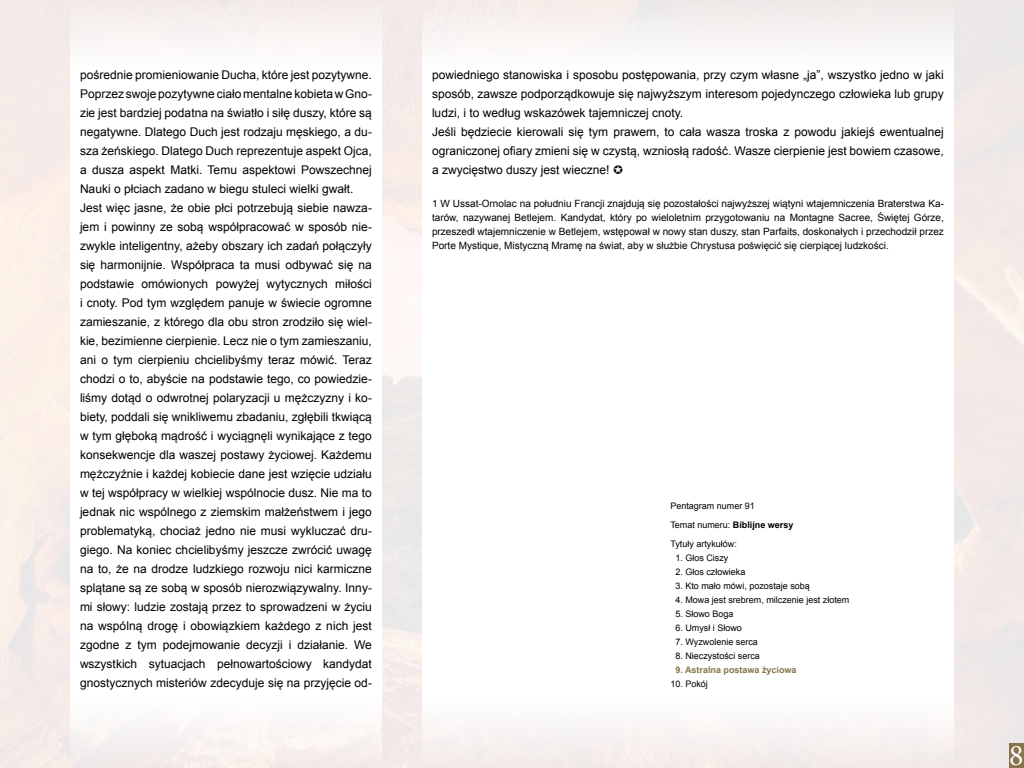
<style>
.page{position:relative;width:1024px;height:768px;background:#fff}
.page>*{position:absolute;margin:0;border:0;box-sizing:border-box;transform-origin:0 0}
.t1{font:30px "Minion Pro";color:#fff}
.t2{font:12px/19px "Arial";color:#000;text-align:justify}
.t3{font:10px/14px "Arial";color:#000;text-align:justify}
.t4{font:9px/19px "Arial";color:#000}
.t5{font:700 9px "Arial";color:#86754d}
.s1{font-weight:700}
</style>
<div class="page">
<div style="left:70px;top:698px;width:312px;height:70px;background:#faf6f4"></div>
<div style="left:422px;top:698px;width:532px;height:70px;background:#f9f4f3"></div>
<div style="left:70px;top:0;width:312px;height:70px;background:#f9f4f3"></div>
<div style="left:422px;top:0;width:532px;height:70px;background:#f8f4f3"></div>
<div style="left:1009px;top:743px;width:15px;height:25px;background:#86754d"></div>
<p class="t2" style="left:80px;top:65px;width:293px">pośrednie promieniowanie Ducha, które jest pozytywne.<br>Poprzez swoje pozytywne ciało mentalne kobieta w Gno&shy;zie jest bardziej podatna na światło i siłę duszy, które są negatywne. Dlatego Duch jest rodzaju męskiego, a du&shy;sza żeńskiego. Dlatego Duch reprezentuje aspekt Ojca, a dusza aspekt Matki. Temu aspektowi Powszechnej Nauki o płciach zadano w biegu stuleci wielki gwałt.</p>
<p class="t2" style="left:80px;top:198px;width:294px">Jest więc jasne, że obie płci potrzebują siebie nawza&shy;jem i powinny ze sobą współpracować w sposób nie&shy;zwykle inteligentny, ażeby obszary ich zadań połączyły się harmonijnie. Współpraca ta musi odbywać się na podstawie omówionych powyżej wytycznych miłości i cnoty. Pod tym względem panuje w świecie ogromne zamieszanie, z którego dla obu stron zrodziło się wiel&shy;kie, bezimienne cierpienie. Lecz nie o tym zamieszaniu, ani o tym cierpieniu chcielibyśmy teraz mówić. Teraz chodzi o to, abyście na podstawie tego, co powiedzie&shy;liśmy dotąd o odwrotnej polaryzacji u mężczyzny i ko&shy;biety, poddali się wnikliwemu zbadaniu, zgłębili tkwiącą w tym głęboką mądrość i wyciągnęli wynikające z tego konsekwencje dla waszej postawy życiowej. Każdemu mężczyźnie i każdej kobiecie dane jest wzięcie udziału w tej współpracy w wielkiej wspólnocie dusz. Nie ma to jednak nic wspólnego z ziemskim małżeństwem i jego problematyką, chociaż jedno nie musi wykluczać dru&shy;giego. Na koniec chcielibyśmy jeszcze zwrócić uwagę na to, że na drodze ludzkiego rozwoju nici karmiczne splątane są ze sobą w sposób nierozwiązywalny. Inny&shy;mi słowy: ludzie zostają przez to sprowadzeni w życiu na wspólną drogę i obowiązkiem każdego z nich jest zgodne z tym podejmowanie decyzji i działanie. We wszystkich sytuacjach pełnowartościowy kandydat gnostycznych misteriów zdecyduje się na przyjęcie od-</p>
<p class="t2" style="left:432px;top:65px;width:513px">powiedniego stanowiska i sposobu postępowania, przy czym własne „ja”, wszystko jedno w jaki sposób, zawsze podporządkowuje się najwyższym interesom pojedynczego człowieka lub grupy ludzi, i to według wskazówek tajemniczej cnoty.</p>
<p class="t2" style="left:432px;top:122px;width:513px">Jeśli będziecie kierowali się tym prawem, to cała wasza troska z powodu jakiejś ewentualnej ograniczonej ofiary zmieni się w czystą, wzniosłą radość. Wasze cierpienie jest bowiem czasowe, a zwycięstwo duszy jest wieczne!</p>
<p class="t3" style="left:432px;top:196px;width:513px">1 W Ussat-Ornolac na południu Francji znajdują się pozostałości najwyższej wiątyni wtajemniczenia Braterstwa Ka&shy;tarów, nazywanej Betlejem. Kandydat, który po wieloletnim przygotowaniu na Montagne Sacree, Świętej Górze, przeszedł wtajemniczenie w Betlejem, wstępował w nowy stan duszy, stan Parfaits, doskonałych i przechodził przez Porte Mystique, Mistyczną Mramę na świat, aby w służbie Chrystusa poświęcić się cierpiącej ludzkości.</p>
<p class="t4" style="left:670px;top:496px;width:86px">Pentagram numer 91</p>
<p class="t4" style="left:670px;top:515px;width:125px">Temat numeru: <span class="s1">Biblijne wersy<br></span>Tytuły artykułów:</p>
<p class="t4" style="left:675px;top:548px;width:55px">1. Głos Ciszy</p>
<p class="t4" style="left:675px;top:562px;width:72px">2. Głos człowieka</p>
<p class="t4" style="left:675px;top:576px;width:136px">3. Kto mało mówi, pozostaje sobą</p>
<p class="t4" style="left:675px;top:590px;width:176px">4. Mowa jest srebrem, milczenie jest złotem</p>
<p class="t4" style="left:675px;top:604px;width:60px">5. Słowo Boga</p>
<p class="t4" style="left:675px;top:618px;width:68px">6. Umysł i Słowo</p>
<p class="t4" style="left:675px;top:632px;width:84px">7. Wyzwolenie serca</p>
<p class="t4" style="left:675px;top:646px;width:86px">8. Nieczystości serca</p>
<p class="t5" style="left:675px;top:663px;width:123px">9. Astralna postawa życiowa</p>
<p class="t4" style="left:670px;top:674px;width:39px">10. Pokój</p>
<p class="t1" style="left:1009px;top:735px;width:16px">8</p>
</div>
